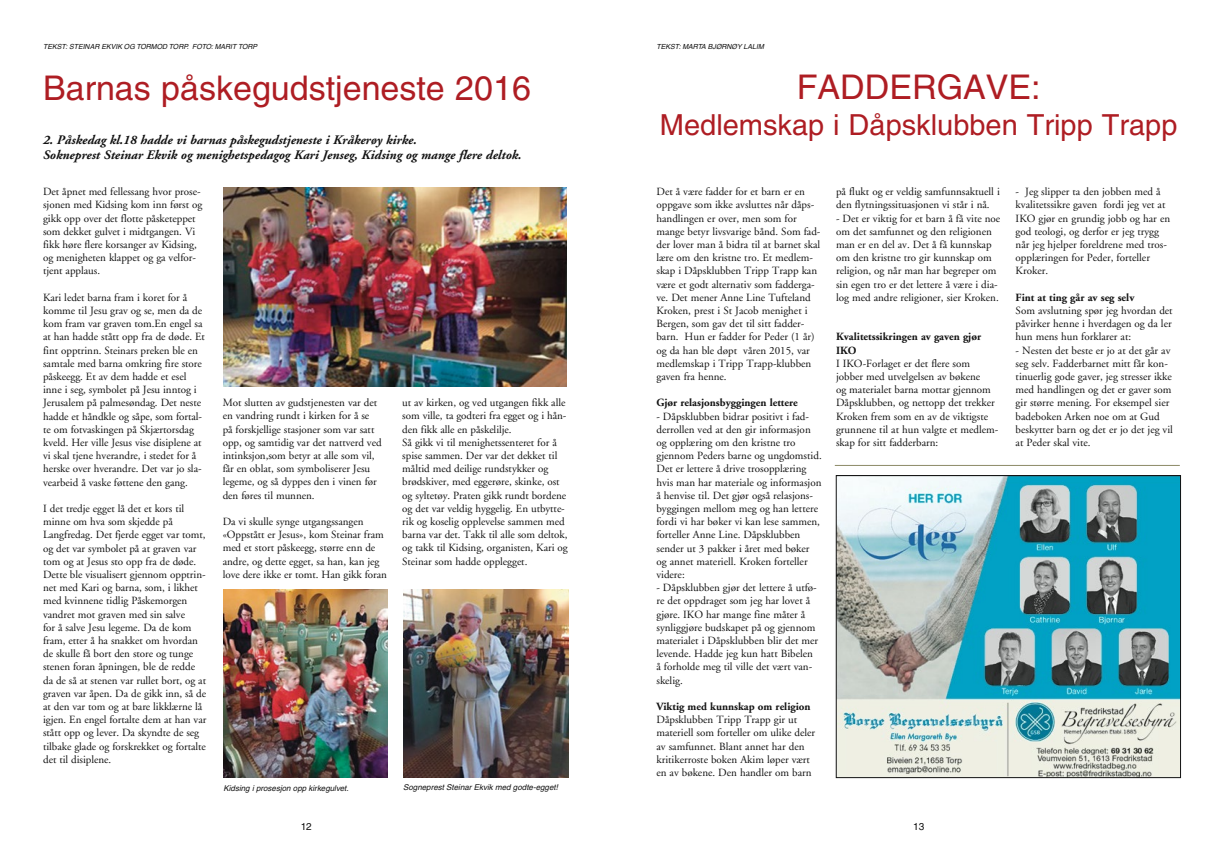
<style>
.page{position:relative;width:1225px;height:859px;background:#fff}
.page>*{position:absolute;margin:0;border:0;box-sizing:border-box;transform-origin:0 0}
.t1{font:34px "Helvetica";color:#ae1d23}
.t2{font:29px "Helvetica";color:#ae1d23}
.t3{font:italic 700 13px/15px "Adobe Garamond";color:#121212}
.t4{font:11px/13.2px "Adobe Garamond";color:#121212}
.t5{font:700 11px/13.2px "Adobe Garamond";color:#121212}
.t6{font:10px "Helvetica";color:#121212}
.t7{font:italic 8px "Helvetica";color:#121212}
.t8{font:italic 7px "Helvetica";color:#121212}
</style>
<div class="page">
<hr style="left:835px;top:465px;width:344px;height:1px;background:#8c8a67">
<img style="left:837px;top:477px;width:342px;height:299px">
<div style="left:835px;top:475px;width:346px;height:303px;border:1px solid #121212"></div>
<img style="left:223px;top:187px;width:344px;height:199px">
<img style="left:403px;top:590px;width:165px;height:188px">
<img style="left:223px;top:590px;width:165px;height:188px">
<p class="t8" style="left:43px;top:43px;width:216px">TEKST: STEINAR EKVIK OG TORMOD TORP. FOTO: MARIT TORP</p>
<h1 class="t1" style="left:43px;top:68px;width:489px">Barnas påskegudstjeneste 2016</h1>
<p class="t3" style="left:43px;top:132px;width:480px">2. Påskedag kl.18 hadde vi barnas påskegudstjeneste i Kråkerøy kirke.<br>Sokneprest Steinar Ekvik og menighetspedagog Kari Jenseg, Kidsing og mange flere deltok.</p>
<p class="t4" style="left:43px;top:185px;width:161px">Det åpnet med fellessang hvor prose&shy;sjonen med Kidsing kom inn først og gikk opp over det flotte påsketeppet som dekket gulvet i midtgangen. Vi fikk høre flere korsanger av Kidsing, og menigheten klappet og ga velfor&shy;tjent applaus.</p>
<p class="t4" style="left:43px;top:291px;width:163px">Kari ledet barna fram i koret for å komme til Jesu grav og se, men da de kom fram var graven tom.En engel sa at han hadde stått opp fra de døde. Et fint opptrinn. Steinars preken ble en samtale med barna omkring fire store påskeegg. Et av dem hadde et esel inne i seg, symbolet på Jesu inntog i Jerusalem på palmesøndag. Det neste hadde et håndkle og såpe, som fortal&shy;te om fotvaskingen på Skjærtorsdag kveld. Her ville Jesus vise disiplene at vi skal tjene hverandre, i stedet for å herske over hverandre. Det var jo sla&shy;vearbeid å vaske føttene den gang.</p>
<p class="t4" style="left:43px;top:502px;width:165px">I det tredje egget lå det et kors til minne om hva som skjedde på Langfredag. Det fjerde egget var tomt, og det var symbolet på at graven var tom og at Jesus sto opp fra de døde.<br>Dette ble visualisert gjennom opptrin&shy;net med Kari og barna, som, i likhet med kvinnene tidlig Påskemorgen vandret mot graven med sin salve<br>for å salve Jesu legeme. Da de kom fram, etter å ha snakket om hvordan de skulle få bort den store og tunge stenen foran åpningen, ble de redde da de så at stenen var rullet bort, og at graven var åpen. Da de gikk inn, så de at den var tom og at bare likklærne lå igjen. En engel fortalte dem at han var stått opp og lever. Da skyndte de seg tilbake glade og forskrekket og fortalte det til disiplene.</p>
<p class="t4" style="left:223px;top:396px;width:160px">Mot slutten av gudstjenesten var det en vandring rundt i kirken for å se på forskjellige stasjoner som var satt opp, og samtidig var det nattverd ved intinksjon,som betyr at alle som vil, får en oblat, som symboliserer Jesu legeme, og så dyppes den i vinen før den føres til munnen.</p>
<p class="t4" style="left:223px;top:515px;width:166px">Da vi skulle synge utgangssangen «Oppstått er Jesus», kom Steinar fram med et stort påskeegg, større enn de andre, og dette egget, sa han, kan jeg love dere ikke er tomt. Han gikk foran</p>
<p class="t4" style="left:402px;top:396px;width:167px">ut av kirken, og ved utgangen fikk alle som ville, ta godteri fra egget og i hån&shy;den fikk alle en påskelilje.<br>Så gikk vi til menighetssenteret for å spise sammen. Der var det dekket til måltid med deilige rundstykker og brødskiver, med eggerøre, skinke, ost og syltetøy. Praten gikk rundt bordene og det var veldig hyggelig. En utbytte&shy;rik og koselig opplevelse sammen med barna var det. Takk til alle som deltok, og takk til Kidsing, organisten, Kari og Steinar som hadde opplegget.</p>
<p class="t7" style="left:223px;top:783px;width:127px">Kidsing i prosesjon opp kirkegulvet.</p>
<p class="t7" style="left:403px;top:783px;width:156px">Sogneprest Steinar Ekvik med godte-egget!</p>
<p class="t8" style="left:656px;top:43px;width:109px">TEKST: MARTA BJØRNØY LALIM</p>
<h1 class="t1" style="left:797px;top:68px;width:245px">FADDERGAVE:</h1>
<h2 class="t2" style="left:660px;top:108px;width:519px">Medlemskap i Dåpsklubben Tripp Trapp</h2>
<p class="t4" style="left:656px;top:185px;width:165px">Det å være fadder for et barn er en oppgave som ikke avsluttes når dåps&shy;handlingen er over, men som for mange betyr livsvarige bånd. Som fad&shy;der lover man å bidra til at barnet skal lære om den kristne tro. Et medlem&shy;skap i Dåpsklubben Tripp Trapp kan være et godt alternativ som fadderga&shy;ve. Det mener Anne Line Tufteland Kroken, prest i St Jacob menighet i Bergen, som gav det til sitt fadder&shy;barn. Hun er fadder for Peder (1 år) og da han ble døpt våren 2015, var medlemskap i Tripp Trapp-klubben gaven fra henne.</p>
<p class="t5" style="left:656px;top:396px;width:143px">Gjør relasjonsbyggingen lettere</p>
<p class="t4" style="left:656px;top:410px;width:167px">- Dåpsklubben bidrar positivt i fad&shy;derrollen ved at den gir informasjon og opplæring om den kristne tro gjennom Peders barne og ungdomstid.<br>Det er lettere å drive trosopplæring hvis man har materiale og informasjon å henvise til. Det gjør også relasjons&shy;byggingen mellom meg og han lettere fordi vi har bøker vi kan lese sammen, forteller Anne Line. Dåpsklubben sender ut 3 pakker i året med bøker og annet materiell. Kroken forteller videre:</p>
<p class="t4" style="left:656px;top:581px;width:163px">- Dåpsklubben gjør det lettere å utfø&shy;re det oppdraget som jeg har lovet å gjøre. IKO har mange fine måter å synliggjøre budskapet på og gjennom materialet i Dåpsklubben blir det mer levende. Hadde jeg kun hatt Bibelen å forholde meg til ville det vært van&shy;skelig.</p>
<p class="t5" style="left:656px;top:700px;width:156px">Viktig med kunnskap om religion</p>
<p class="t4" style="left:656px;top:713px;width:160px">Dåpsklubben Tripp Trapp gir ut materiell som forteller om ulike deler av samfunnet. Blant annet har den kritikerroste boken Akim løper vært en av bøkene. Den handler om barn</p>
<p class="t4" style="left:836px;top:185px;width:165px">på flukt og er veldig samfunnsaktuell i den flytningssituasjonen vi står i nå.</p>
<p class="t4" style="left:836px;top:212px;width:166px">- Det er viktig for et barn å få vite noe om det samfunnet og den religionen man er en del av. Det å få kunnskap om den kristne tro gir kunnskap om religion, og når man har begreper om sin egen tro er det lettere å være i dia&shy;log med andre religioner, sier Kroken.</p>
<p class="t5" style="left:836px;top:330px;width:147px">Kvalitetssikringen av gaven gjør<br>IKO</p>
<p class="t4" style="left:836px;top:357px;width:164px">I IKO-Forlaget er det flere som jobber med utvelgelsen av bøkene<br>og materialet barna mottar gjennom Dåpsklubben, og nettopp det trekker Kroken frem som en av de viktigste grunnene til at hun valgte et medlem&shy;skap for sitt fadderbarn:</p>
<p class="t4" style="left:1015px;top:185px;width:156px">- Jeg slipper ta den jobben med å kvalitetssikre gaven fordi jeg vet at<br>IKO gjør en grundig jobb og har en god teologi, og derfor er jeg trygg når jeg hjelper foreldrene med tros&shy;opplæringen for Peder, forteller<br>Kroker.</p>
<p class="t5" style="left:1015px;top:291px;width:120px">Fint at ting går av seg selv</p>
<p class="t4" style="left:1015px;top:304px;width:159px;text-align:justify">Som avslutning spør jeg hvordan det påvirker henne i hverdagen og da ler hun mens hun forklarer at:</p>
<p class="t4" style="left:1015px;top:344px;width:159px">- Nesten det beste er jo at det går av seg selv. Fadderbarnet mitt får kon&shy;tinuerlig gode gaver, jeg stresser ikke med handlingen og det er gaver som gir større mening. For eksempel sier badeboken Arken noe om at Gud beskytter barn og det er jo det jeg vil at Peder skal vite.</p>
<p class="t6" style="left:301px;top:820px;width:13px">12</p>
<p class="t6" style="left:913px;top:820px;width:13px">13</p>
</div>
